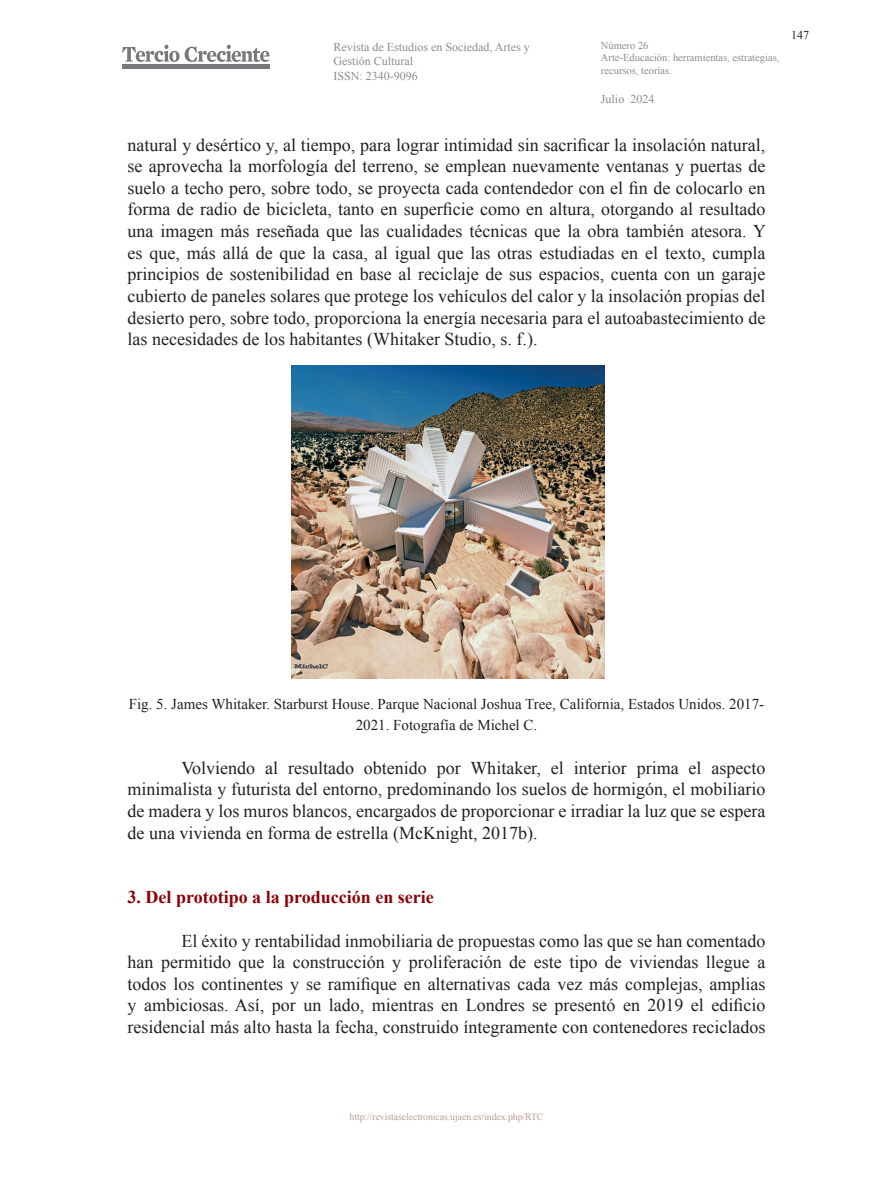
<style>
.page{position:relative;width:893px;height:1191px;background:#fff}
.page>*{position:absolute;margin:0;border:0;box-sizing:border-box;transform-origin:0 0}
.t1{font:18px/21.6px "Times New Roman";color:#231f20;text-align:justify}
.t2{font:700 18px "Times New Roman";color:#8b0207}
.t3{font:15px/21.6px "Times New Roman";color:#231f20;text-align:center}
.t4{font:12px/14.4px "Times New Roman";color:#8a8c8f}
.t5{font:12px "Times New Roman";color:#231f20}
.t6{font:10.5px/12.6px "Times New Roman";color:#8a8c8f}
.t7{font:9.75px "Times New Roman";letter-spacing:-.005em;color:#ba9992}
</style>
<div class="page">
<svg style="left:122px;top:45px;width:148px;height:17px"></svg>
<hr style="left:122px;top:65px;width:147px;height:4px;background:#76787b">
<img style="left:292px;top:366px;width:312px;height:312px">
<p class="t6" style="left:601px;top:39px;width:180px">Número 26<br>Arte-Educación: herramientas, estrategias, recursos, teorías.</p>
<p class="t4" style="left:601px;top:91px;width:55px">Julio 2024</p>
<p class="t1" style="left:128px;top:133px;width:640px">natural y desértico y, al tiempo, para lograr intimidad sin sacrificar la insolación natural, se aprovecha la morfología del terreno, se emplean nuevamente ventanas y puertas de suelo a techo pero, sobre todo, se proyecta cada contendedor con el fin de colocarlo en forma de radio de bicicleta, tanto en superficie como en altura, otorgando al resultado una imagen más reseñada que las cualidades técnicas que la obra también atesora. Y es que, más allá de que la casa, al igual que las otras estudiadas en el texto, cumpla principios de sostenibilidad en base al reciclaje de sus espacios, cuenta con un garaje cubierto de paneles solares que protege los vehículos del calor y la insolación propias del desierto pero, sobre todo, proporciona la energía necesaria para el autoabastecimiento de las necesidades de los habitantes (Whitaker Studio, s. f.).</p>
<p class="t4" style="left:333px;top:39px;width:198px">Revista de Estudios en Sociedad, Artes y<br>Gestión Cultural<br>ISSN: 2340-9096</p>
<p class="t5" style="left:791px;top:27px;width:19px">147</p>
<p class="t3" style="left:129px;top:693px;width:637px">Fig. 5. James Whitaker. Starburst House. Parque Nacional Joshua Tree, California, Estados Unidos. 2017-<br>2021. Fotografía de Michel C.</p>
<p class="t1" style="left:128px;top:756px;width:639px;text-indent:54px">Volviendo al resultado obtenido por Whitaker, el interior prima el aspecto minimalista y futurista del entorno, predominando los suelos de hormigón, el mobiliario de madera y los muros blancos, encargados de proporcionar e irradiar la luz que se espera de una vivienda en forma de estrella (McKnight, 2017b).</p>
<p class="t2" style="left:128px;top:885px;width:308px">3. Del prototipo a la producción en serie</p>
<p class="t1" style="left:128px;top:929px;width:639px;text-indent:54px">El éxito y rentabilidad inmobiliaria de propuestas como las que se han comentado han permitido que la construcción y proliferación de este tipo de viviendas llegue a todos los continentes y se ramifique en alternativas cada vez más complejas, amplias y ambiciosas. Así, por un lado, mientras en Londres se presentó en 2019 el edificio residencial más alto hasta la fecha, construido íntegramente con contenedores reciclados</p>
<p class="t7" style="left:350px;top:1110px;width:195px">http://revistaselectronicas.ujaen.es/index.php/RTC</p>
</div>
